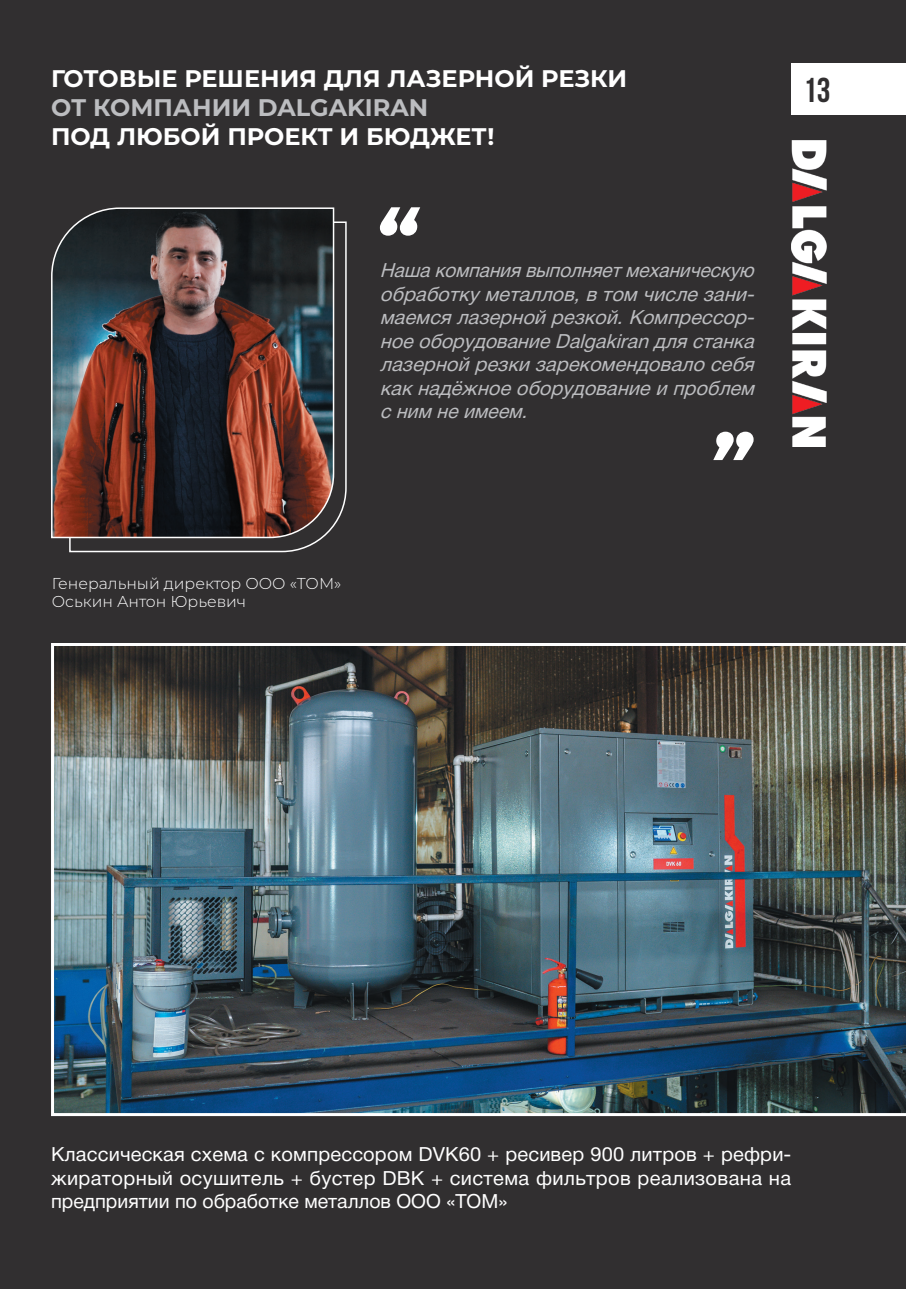
<style>
.page{position:relative;width:906px;height:1289px;background:#fff}
.page>*{position:absolute;margin:0;border:0;box-sizing:border-box;transform-origin:0 0}
.t1{font:700 34.5px "Bebas Neue";color:#312f30}
.Заголовок{font:700 24px/28.8px "Montserrat";color:#fff}
.Основной{font:italic 19.5px/23.4px "Helvetica Neue Cyr";color:#bcbdc0;text-align:justify}
.Основной-2{font:19.5px/23.4px "Helvetica Neue Cyr";color:#fff;text-align:justify}
.t2{font:300 15.75px "Montserrat";color:#fff}
.s1{color:#bcbdc0}
</style>
<div class="page">
<div style="left:0;top:0;width:906px;height:1288px;background:#312f30"></div>
<div style="left:791px;top:64px;width:115px;height:51px;background:#fff"></div>
<img style="left:791px;top:140px;width:35px;height:306px">
<svg style="left:69px;top:221px;width:278px;height:332px"></svg>
<img style="left:51px;top:207px;width:284px;height:332px">
<svg style="left:380px;top:207px;width:40px;height:29px"></svg>
<svg style="left:713px;top:431px;width:40px;height:29px"></svg>
<img style="left:51px;top:643px;width:855px;height:473px">
<p class="Заголовок" style="left:51px;top:63px;width:577px">ГОТОВЫЕ РЕШЕНИЯ ДЛЯ ЛАЗЕРНОЙ РЕЗКИ<br><span class="s1">ОТ КОМПАНИИ DALGAKIRAN<br></span>ПОД ЛЮБОЙ ПРОЕКТ И БЮДЖЕТ!</p>
<p class="Основной" style="left:380px;top:259px;width:381px">Нашакомпаниявыполняетмеханическую обработкуметаллов,в том числе зани&shy;маемся лазерной резкой.Компрессор&shy;ноеоборудованиеDalgakiran длястанка лазерной резки зарекомендовало себя какнадёжное оборудование и проблем сним неимеем.</p>
<p class="t1" style="left:803px;top:71px;width:29px">13</p>
<p class="t2" style="left:52px;top:572px;width:291px">Генеральный директор ООО «ТОМ»</p>
<p class="t2" style="left:52px;top:591px;width:196px">Оськин Антон Юрьевич</p>
<p class="Основной-2" style="left:51px;top:1142px;width:741px">Классическая схема с компрессором DVK60 + ресивер 900 литров + рефри&shy;жираторный осушитель + бустер DBK + система фильтров реализована на предприятии по обработке металлов ООО «ТОМ»</p>
</div>
